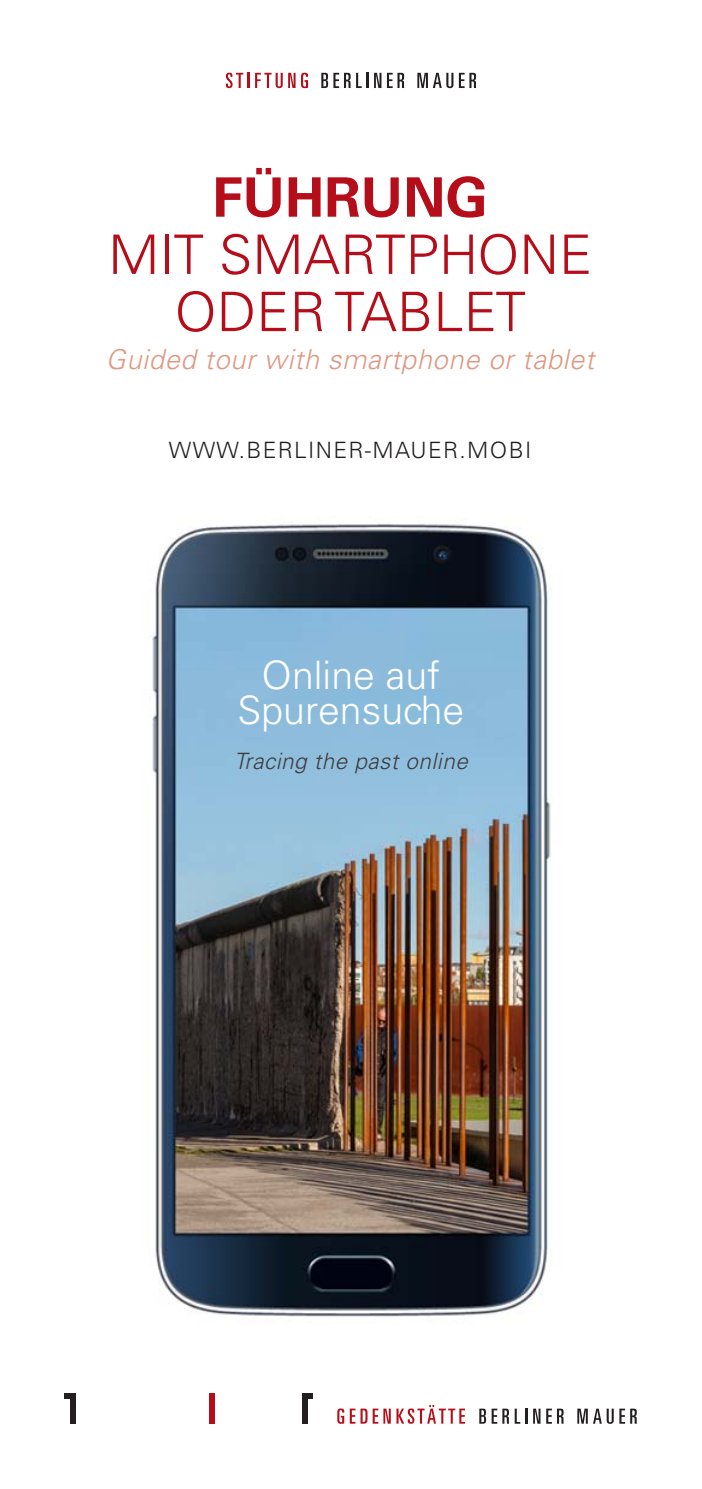
<style>
.page{position:relative;width:702px;height:1489px;background:#fff}
.page>*{position:absolute;margin:0;border:0;box-sizing:border-box;transform-origin:0 0}
.t1{font:300 54.5px/57.2px "Univers LT Std";color:#b50e1a;text-align:center}
.t2{font:700 54.5px "Univers LT Std";color:#b50e1a}
.t3{font:300 39.25px/35px "Univers LT Std";color:#fff;text-align:center}
.t4{font:italic 300 27.5px "Univers LT Std";letter-spacing:.02em;color:#de9883}
.t5{font:300 22.5px "Univers LT Std";letter-spacing:.06em;color:#231f20}
.t6{font:italic 300 22.5px "Univers LT Std";letter-spacing:.02em;color:#3e3e3f}
</style>
<div class="page">
<div style="left:209px;top:1392px;width:6px;height:31px;background:#b50e1a"></div>
<svg style="left:307px;top:1393px;width:6px;height:5px"></svg>
<div style="left:302px;top:1392px;width:5px;height:31px;background:#231f20"></div>
<svg style="left:64px;top:1393px;width:6px;height:5px"></svg>
<div style="left:70px;top:1392px;width:5px;height:31px;background:#231f20"></div>
<svg style="left:479px;top:1408px;width:48px;height:15px"></svg>
<svg style="left:533px;top:1408px;width:7px;height:15px"></svg>
<svg style="left:546px;top:1408px;width:17px;height:15px"></svg>
<svg style="left:577px;top:1408px;width:10px;height:15px"></svg>
<svg style="left:593px;top:1408px;width:20px;height:15px"></svg>
<svg style="left:619px;top:1408px;width:17px;height:15px"></svg>
<svg style="left:337px;top:1404px;width:128px;height:19px"></svg>
<svg style="left:226px;top:73px;width:23px;height:15px"></svg>
<svg style="left:255px;top:73px;width:40px;height:15px"></svg>
<svg style="left:301px;top:73px;width:7px;height:15px"></svg>
<svg style="left:321px;top:73px;width:29px;height:15px"></svg>
<svg style="left:356px;top:73px;width:12px;height:15px"></svg>
<svg style="left:374px;top:73px;width:7px;height:15px"></svg>
<svg style="left:387px;top:73px;width:17px;height:15px"></svg>
<svg style="left:417px;top:73px;width:36px;height:15px"></svg>
<svg style="left:459px;top:73px;width:17px;height:15px"></svg>
<img style="left:150px;top:523px;width:401px;height:794px">
<h1 class="t2" style="left:212px;top:165px;width:277px">FÜHRUNG</h1>
<h1 class="t1" style="left:108px;top:226px;width:485px">MIT SMARTPHONE<br>ODER TABLET</h1>
<p class="t4" style="left:106px;top:342px;width:489px">Guided tour with smartphone or tablet</p>
<p class="t5" style="left:169px;top:436px;width:364px">WWW.BERLINER-MAUER.MOBI</p>
<h2 class="t3" style="left:237px;top:657px;width:228px">ONLINE AUF<br>SPURENSUCHE</h2>
<p class="t6" style="left:234px;top:747px;width:235px">Tracing the past online</p>
</div>
